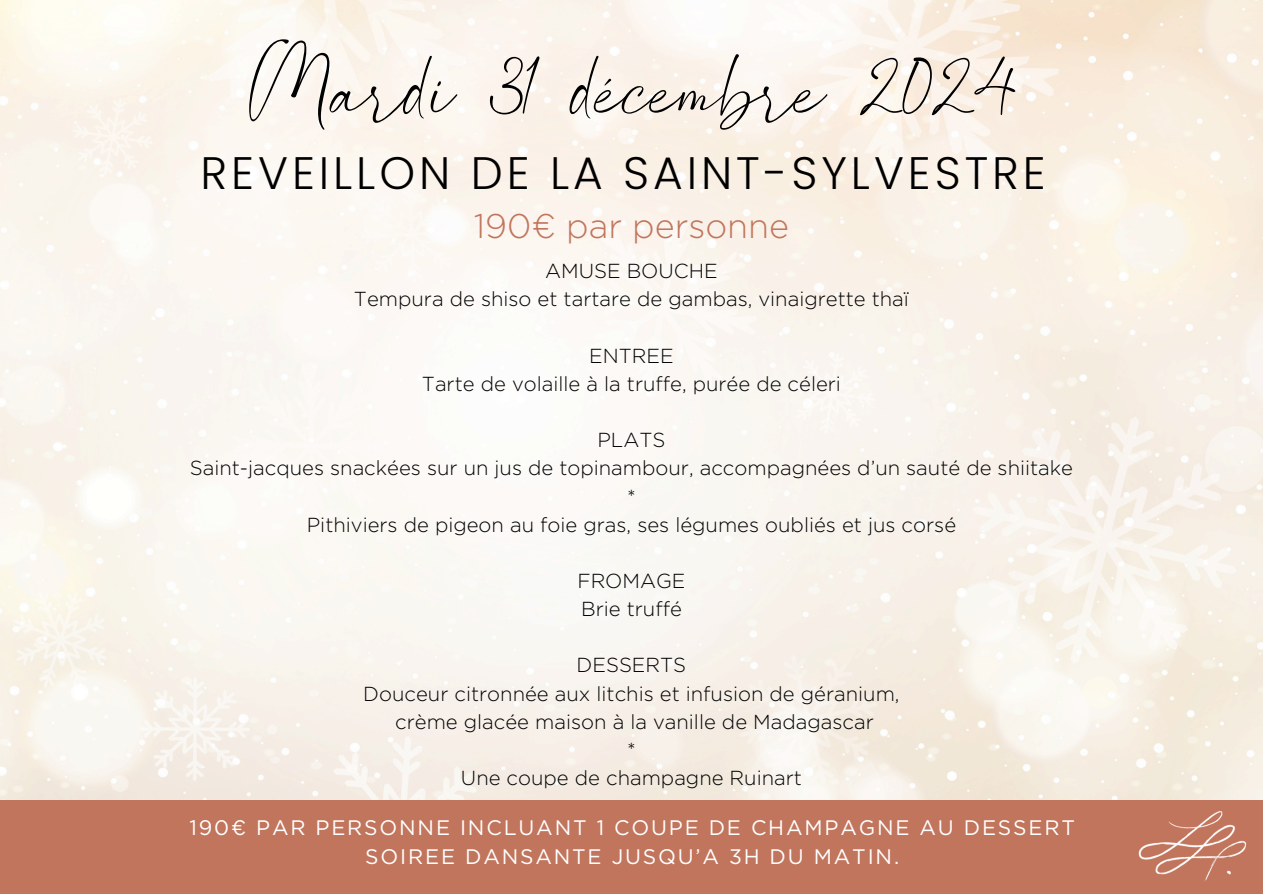
<style>
.page{position:relative;width:1263px;height:894px;background:#fff}
.page>*{position:absolute;margin:0;border:0;box-sizing:border-box;transform-origin:0 0}
.t1{font:135px "Southland";color:#000}
.t2{font:300 45.45px "Poppins";letter-spacing:.085em;color:#000}
.t3{font:300 34.2px "Gotham";color:#c1755c}
.t4{font:21px/29.2px "Gotham";letter-spacing:.085em;color:#fff;text-align:center}
.t5{font:300 20.25px "Gotham";color:#000}
</style>
<div class="page">
<div style="left:0;top:800px;width:1263px;height:93px;background:#c1755c"></div>
<img style="left:1138px;top:811px;width:109px;height:71px">
<p class="t1" style="left:249px;top:21px;width:767px">Mardi 31 décembre 2024</p>
<h1 class="t2" style="left:201px;top:141px;width:847px">REVEILLON DE LA SAINT-SYLVESTRE</h1>
<p class="t3" style="left:474px;top:210px;width:317px">190€ par personne</p>
<h3 class="t5" style="left:545px;top:262px;width:174px">AMUSE BOUCHE</h3>
<p class="t5" style="left:354px;top:290px;width:556px">Tempura de shiso et tartare de gambas, vinaigrette thaï</p>
<p class="t5" style="left:589px;top:346px;width:86px">ENTREE</p>
<p class="t5" style="left:422px;top:374px;width:421px">Tarte de volaille à la truffe, purée de céleri</p>
<p class="t5" style="left:597px;top:431px;width:70px">PLATS</p>
<p class="t5" style="left:190px;top:459px;width:885px">Saint-jacques snackées sur un jus de topinambour, accompagnées d’un sauté de shiitake</p>
<p class="t5" style="left:627px;top:487px;width:10px">*</p>
<p class="t5" style="left:307px;top:515px;width:651px">Pithiviers de pigeon au foie gras, ses légumes oubliés et jus corsé</p>
<p class="t5" style="left:577px;top:571px;width:110px">FROMAGE</p>
<p class="t5" style="left:581px;top:599px;width:102px">Brie truffé</p>
<p class="t5" style="left:577px;top:656px;width:111px">DESSERTS</p>
<p class="t5" style="left:363px;top:684px;width:538px">Douceur citronnée aux litchis et infusion de géranium,</p>
<p class="t5" style="left:395px;top:712px;width:480px">crème glacée maison à la vanille de Madagascar</p>
<p class="t5" style="left:627px;top:740px;width:10px">*</p>
<p class="t5" style="left:461px;top:768px;width:343px">Une coupe de champagne Ruinart</p>
<p class="t4" style="left:190px;top:813px;width:887px">190€ PAR PERSONNE INCLUANT 1 COUPE DE CHAMPAGNE AU DESSERT<br>SOIREE DANSANTE JUSQU’A 3H DU MATIN.</p>
</div>
